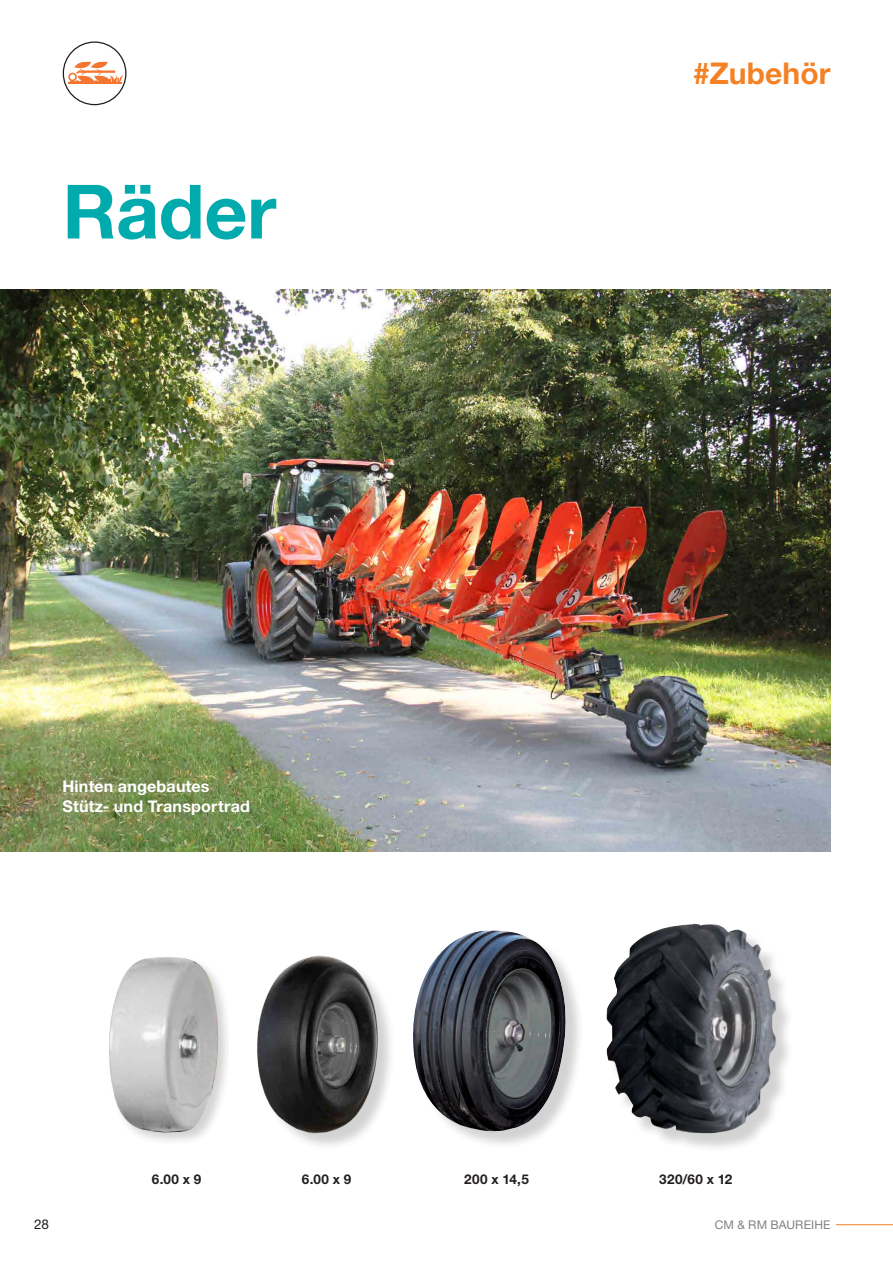
<style>
.page{position:relative;width:893px;height:1263px;background:#fff}
.page>*{position:absolute;margin:0;border:0;box-sizing:border-box;transform-origin:0 0}
.t1{font:700 75px "Helvetica Neue LT Std";letter-spacing:-.005em;color:#00aaad}
.t2{font:700 30px "Helvetica Neue LT Std";letter-spacing:.005em;color:#f58125}
.t3{font:700 16.2px/19.4px "Helvetica Neue LT Std";letter-spacing:.01em;color:#fff}
.t4{font:700 13.5px "Helvetica Neue LT Std";letter-spacing:.03em;color:#231f20}
.t5{font:13.5px "Helvetica Neue LT Std";color:#231f20}
.t6{font:12px "Helvetica Neue LT Std";letter-spacing:.01em;color:#808285}
</style>
<div class="page">
<hr style="left:836px;top:1224px;width:57px;height:1px;background:#f58125">
<img style="left:0;top:289px;width:830px;height:562px">
<svg style="left:63px;top:41px;width:63px;height:64px"></svg>
<div style="left:415px;top:933px;width:169px;height:217px;background:#231f20;opacity:.2"></div>
<img style="left:413px;top:930px;width:156px;height:202px">
<div style="left:107px;top:955px;width:122px;height:192px;background:#231f20;opacity:.2"></div>
<img style="left:107px;top:957px;width:114px;height:175px">
<div style="left:609px;top:927px;width:185px;height:225px;background:#231f20;opacity:.2"></div>
<img style="left:606px;top:924px;width:170px;height:210px">
<img style="left:257px;top:955px;width:134px;height:191px">
<h1 class="t1" style="left:63px;top:165px;width:215px">Räder</h1>
<p class="t3" style="left:63px;top:777px;width:189px">Hinten angebautes<br>Stütz- und Transportrad</p>
<h2 class="t2" style="left:693px;top:55px;width:139px">#Zubehör</h2>
<p class="t4" style="left:152px;top:1170px;width:51px">6.00 x 9</p>
<p class="t4" style="left:302px;top:1170px;width:51px">6.00 x 9</p>
<p class="t4" style="left:464px;top:1170px;width:66px">200 x 14,5</p>
<p class="t4" style="left:659px;top:1170px;width:75px">320/60 x 12</p>
<p class="t5" style="left:34px;top:1216px;width:17px">28</p>
<p class="t6" style="left:715px;top:1217px;width:117px">CM &amp; RM BAUREIHE</p>
</div>
